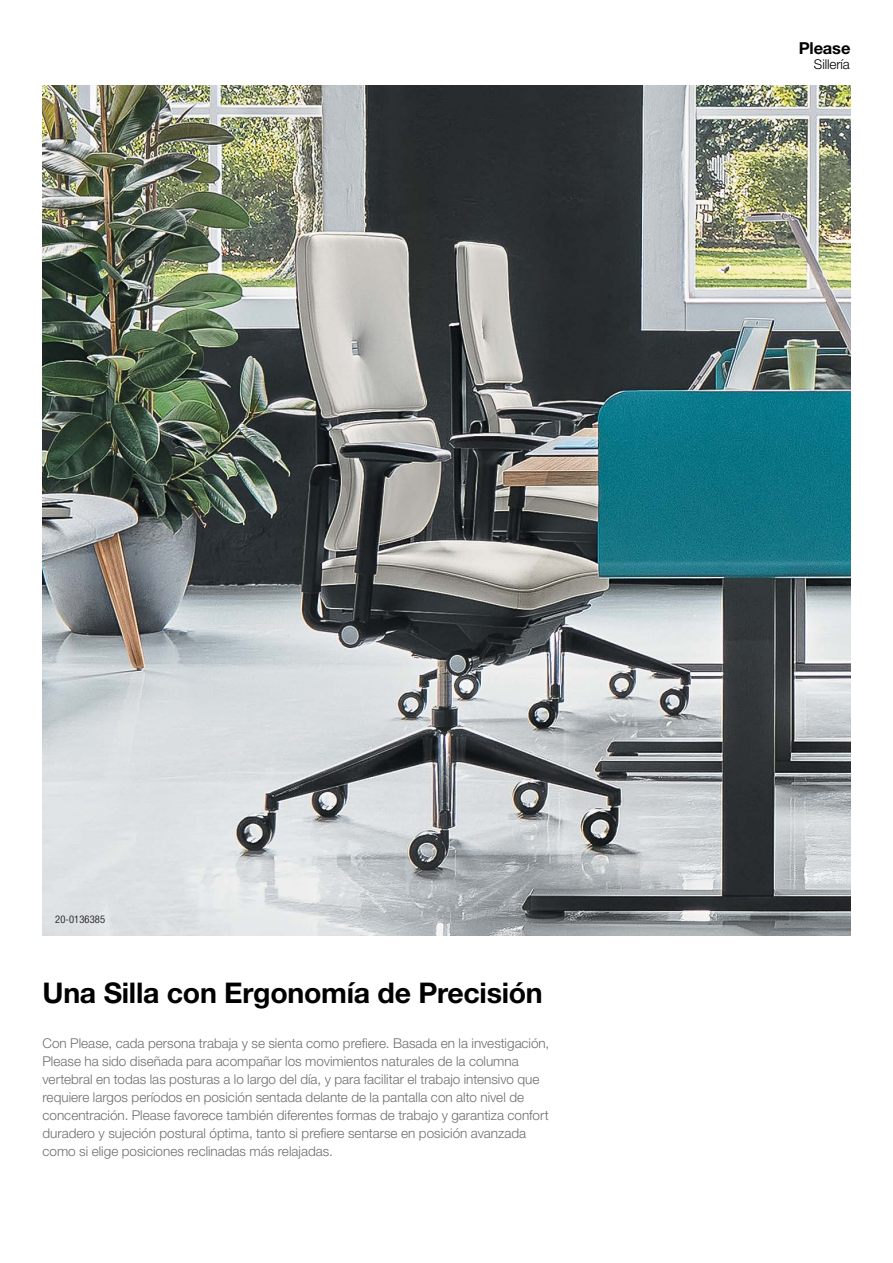
<style>
.page{position:relative;width:893px;height:1263px;background:#fff}
.page>*{position:absolute;margin:0;border:0;box-sizing:border-box;transform-origin:0 0}
.t1{font:700 28.5px "Helvetica Neue LT Pro";letter-spacing:-.01em;color:#000}
.t2{font:700 16.5px "Helvetica Neue LT Pro";letter-spacing:-.01em;color:#000}
.t3{font:300 13.5px/18px "Helvetica Neue LT Pro";color:#6d6e71}
.t4{font:300 13.5px "Helvetica Neue LT Pro";letter-spacing:-.01em;color:#000}
.t5{font:300 condensed 10.5px "Helvetica Neue LT Pro";letter-spacing:.01em;color:#000}
</style>
<div class="page">
<img style="left:43px;top:85px;width:807px;height:850px">
<p class="t2" style="left:799px;top:38px;width:53px">Please</p>
<p class="t4" style="left:814px;top:56px;width:37px">Sillería</p>
<p class="t5" style="left:55px;top:913px;width:51px">20-0136385</p>
<h1 class="t1" style="left:43px;top:975px;width:502px">Una Silla con Ergonomía de Precisión</h1>
<p class="t3" style="left:43px;top:1034px;width:508px">Con Please, cada persona trabaja y se sienta como prefiere. Basada en la investigación, Please ha sido diseñada para acompañar los movimientos naturales de la columna vertebral en todas las posturas a lo largo del día, y para facilitar el trabajo intensivo que requiere largos períodos en posición sentada delante de la pantalla con alto nivel de concentración. Please favorece también diferentes formas de trabajo y garantiza confort duradero y sujeción postural óptima, tanto si prefiere sentarse en posición avanzada como si elige posiciones reclinadas más relajadas.</p>
</div>
